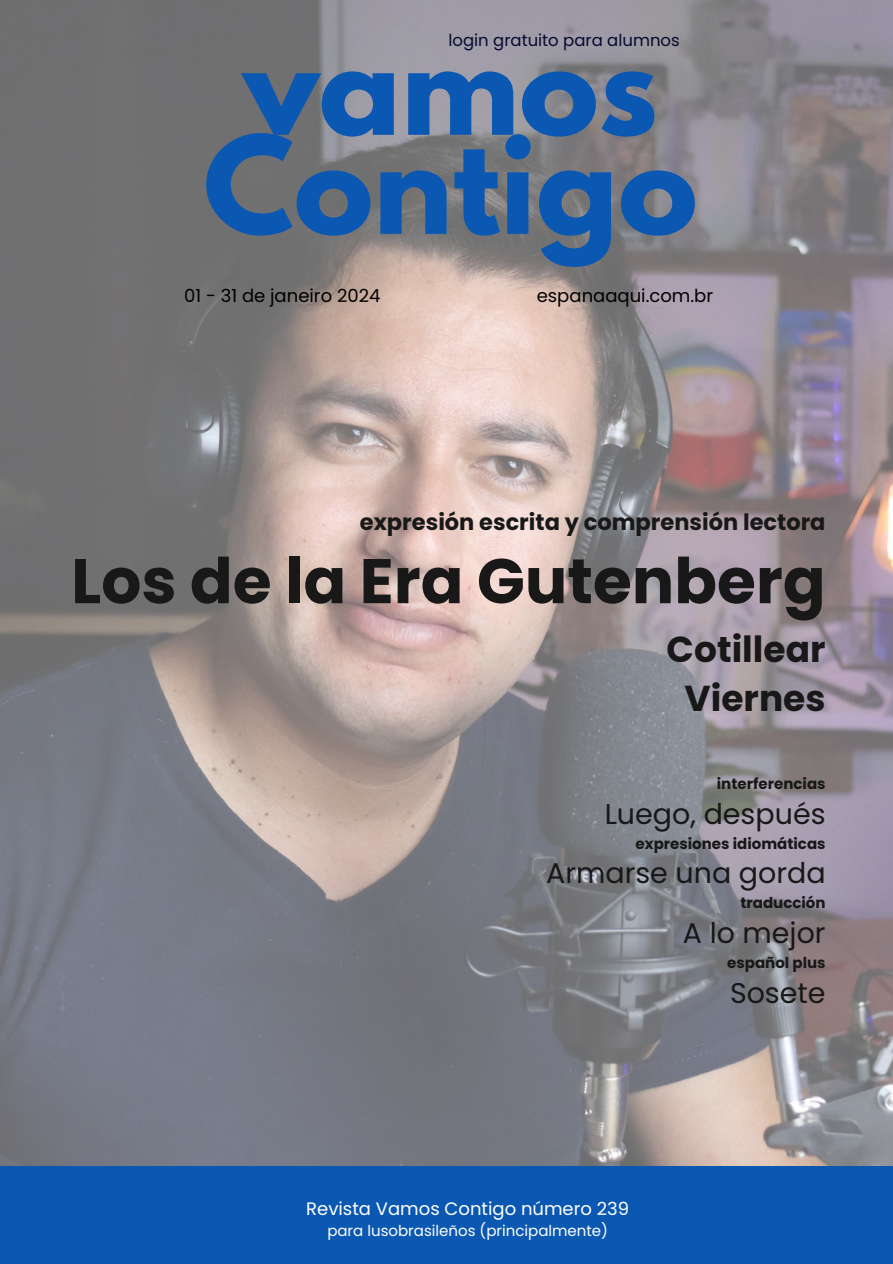
<style>
.page{position:relative;width:893px;height:1264px;background:#fff}
.page>*{position:absolute;margin:0;border:0;box-sizing:border-box;transform-origin:0 0}
.t1{font:700 120px/99px "League Spartan";color:#0b58b2;text-align:center}
.t2{font:700 63px "Poppins";color:#181818}
.t3{font:700 36px/49.5px "Poppins";color:#181818;text-align:center}
.t4{font:28.5px "Poppins";color:#181818}
.t5{font:700 22.5px "Poppins";color:#181818}
.t6{font:18px "Poppins";color:#000}
.t7{font:18px "Poppins";color:#fff}
.t8{font:16.5px "Poppins";color:#050a30}
.t9{font:700 15px "Poppins";color:#181818}
.t10{font:15px "Poppins";color:#fff}
</style>
<div class="page">
<img style="left:0;top:0;width:892px;height:1166px">
<div style="left:0;top:1166px;width:892px;height:97px;background:#0b58b2"></div>
<p class="t8" style="left:448px;top:28px;width:233px">login gratuito para alumnos</p>
<h1 class="t1" style="left:203px;top:52px;width:495px">vamos<br>Contigo</h1>
<h3 class="t6" style="left:184px;top:283px;width:198px">01 - 31 de janeiro 2024</h3>
<h2 class="t6" style="left:536px;top:283px;width:178px">espanaaqui.com.br</h2>
<p class="t5" style="left:360px;top:506px;width:467px">expresión escrita y comprensión lectora</p>
<p class="t2" style="left:71px;top:537px;width:755px">Los de la Era Gutenberg</p>
<p class="t3" style="left:666px;top:624px;width:160px">Cotillear<br>Viernes</p>
<p class="t9" style="left:716px;top:773px;width:110px">interferencias</p>
<p class="t4" style="left:604px;top:794px;width:222px">Luego, después</p>
<p class="t9" style="left:635px;top:832px;width:191px">expresiones idiomáticas</p>
<p class="t4" style="left:546px;top:853px;width:281px">Armarse una gorda</p>
<p class="t9" style="left:740px;top:892px;width:87px">traducción</p>
<p class="t4" style="left:682px;top:913px;width:144px">A lo mejor</p>
<p class="t9" style="left:727px;top:952px;width:100px">español plus</p>
<p class="t4" style="left:730px;top:972px;width:97px">Sosete</p>
<h3 class="t7" style="left:306px;top:1195px;width:324px">Revista Vamos Contigo número 239</h3>
<h3 class="t10" style="left:327px;top:1220px;width:282px">para lusobrasileños (principalmente)</h3>
</div>
